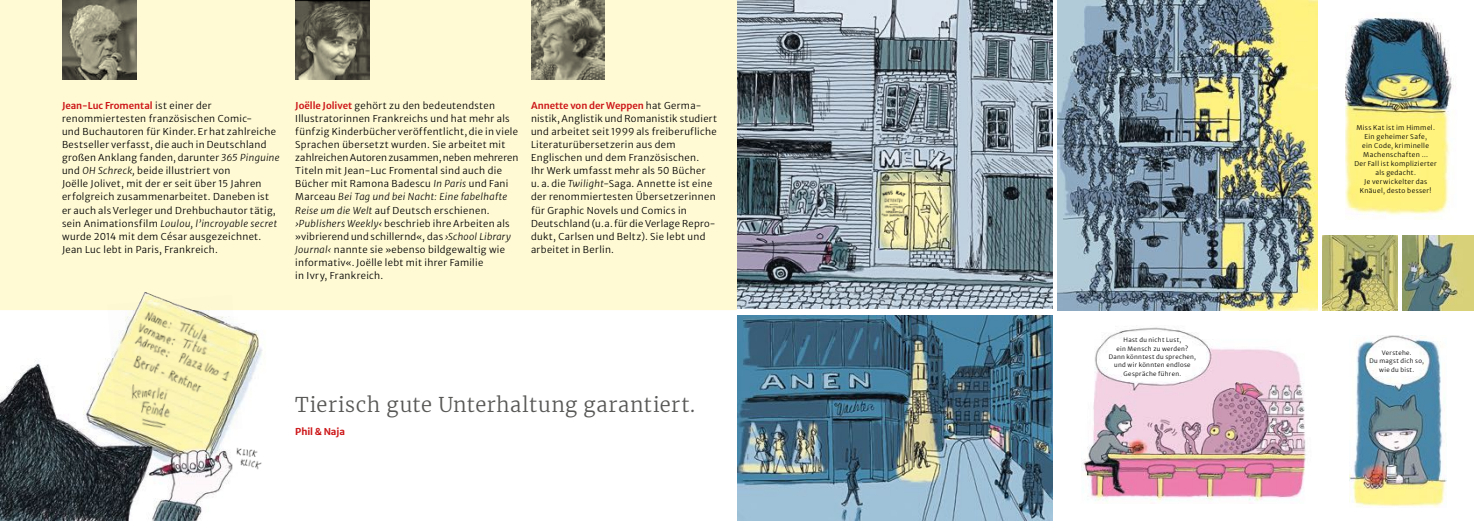
<style>
.page{position:relative;width:1474px;height:521px;background:#fff}
.page>*{position:absolute;margin:0;border:0;box-sizing:border-box;transform-origin:0 0}
.t1{font:300 20.12px "Merriweather";letter-spacing:.03em;color:#575756}
.t2{font:9.45px/13.1px "Merriweather Sans";letter-spacing:.03em;color:#000}
.t3{font:700 9.45px "Merriweather Sans";letter-spacing:-.01em;color:#cd1719}
.t4{font:6.56px/9px "Merriweather Sans";letter-spacing:.05em;color:#000;text-align:center}
.t5{font:6.04px/8.4px "Merriweather Sans";letter-spacing:.055em;color:#000;text-align:center}
.s1{font-weight:600;color:#cd1719}
.s2{font-style:italic}
.s3{font-family:"Merriweather";font-weight:300;font-style:italic;font-size:8.75px}
.s4{font-family:"Merriweather";font-weight:300;font-size:8.75px}
</style>
<div class="page">
<img style="left:0;top:329px;width:262px;height:192px">
<img style="left:1081px;top:327px;width:225px;height:177px">
<div style="left:0;top:0;width:737px;height:310px;background:#fffad4"></div>
<img style="left:62px;top:0;width:74px;height:79px">
<img style="left:531px;top:0;width:73px;height:79px">
<img style="left:1349px;top:335px;width:96px;height:173px">
<img style="left:1057px;top:0;width:260px;height:310px">
<img style="left:737px;top:315px;width:315px;height:206px">
<img style="left:1322px;top:236px;width:74px;height:74px">
<img style="left:1402px;top:236px;width:71px;height:74px">
<img style="left:233px;top:442px;width:29px;height:30px">
<img style="left:107px;top:295px;width:135px;height:143px">
<img style="left:737px;top:0;width:315px;height:309px">
<img style="left:881px;top:187px;width:27px;height:32px">
<img style="left:1345px;top:18px;width:111px;height:201px">
<img style="left:295px;top:0;width:75px;height:79px">
<p class="t2" style="left:295px;top:97px;width:225px"><span class="s1">Joëlle Jolivet</span> gehört zu den bedeutendsten Illustratorinnen Frankreichs und hat mehr als fünfzig Kinderbücher veröffentlicht, die in viele Sprachen übersetzt wurden. Sie arbeitet mit zahlreichen Autoren zusammen, neben mehreren Titeln mit Jean-Luc Fromental sind auch die Bücher mit Ramona Badescu <span class="s2">In Paris</span> und Fani Marceau <span class="s2">Bei Tag und bei Nacht: Eine fabelhafte Reise um die Welt</span> auf Deutsch erschienen. <span class="s3">›</span><span class="s2">Publishers Weekly</span><span class="s3">‹</span> beschrieb ihre Arbeiten als <span class="s4">»</span>vibrierend und schillernd<span class="s4">«</span>, das <span class="s3">›</span><span class="s2">School Library Journal</span><span class="s3">‹</span> nannte sie <span class="s4">»</span>ebenso bildgewaltig wie informativ<span class="s4">«</span>. Joëlle lebt mit ihrer Familie<br>in Ivry, Frankreich.</p>
<p class="t2" style="left:62px;top:97px;width:219px"><span class="s1">Jean-Luc Fromental</span> ist einer der renommiertesten französischen Comic-<br>und Buchautoren für Kinder. Er hat zahlreiche Bestseller verfasst, die auch in Deutschland großen Anklang fanden, darunter <span class="s2">365 Pinguine </span>und <span class="s2">OH Schreck,</span> beide illustriert von<br>Joëlle Jolivet, mit der er seit über 15 Jahren erfolgreich zusammenarbeitet. Daneben ist er auch als Verleger und Drehbuchautor tätig, sein Animationsfilm <span class="s2">Loulou, l’incroyable secret </span>wurde 2014 mit dem César ausgezeichnet.<br>Jean Luc lebt in Paris, Frankreich.</p>
<p class="t2" style="left:531px;top:97px;width:188px"><span class="s1">Annette von der Weppen</span> hat Germa&shy;nistik, Anglistik und Romanistik studiert und arbeitet seit 1999 als freiberufliche Literaturübersetzerin aus dem Englischen und dem Französischen.<br>Ihr Werk umfasst mehr als 50 Bücher<br>u. a. die <span class="s2">Twilight</span>-Saga. Annette ist eine der renommiertesten Übersetzerinnen für Graphic Novels und Comics in Deutschland (u. a. für die Verlage Repro&shy;dukt, Carlsen und Beltz). Sie lebt und arbeitet in Berlin.</p>
<h1 class="t1" style="left:295px;top:390px;width:401px">Tierisch gute Unterhaltung garantiert.</h1>
<p class="t3" style="left:295px;top:423px;width:51px">Phil &amp; Naja</p>
<p class="t5" style="left:1108px;top:335px;width:89px">Hast du nicht Lust,<br>ein Mensch zu werden?<br>Dann könntest du sprechen, und wir könnten endlose<br>Gespräche führen.</p>
<p class="t4" style="left:1354px;top:123px;width:84px">Miss Kat ist im Himmel.<br>Ein geheimer Safe,<br>ein Code, kriminelle<br>Machenschaften …<br>Der Fall ist komplizierter als gedacht.<br>Je verwickelter das<br>Knäuel, desto besser!</p>
<p class="t5" style="left:1369px;top:348px;width:56px">Verstehe.<br>Du magst dich so, wie du bist.</p>
</div>
